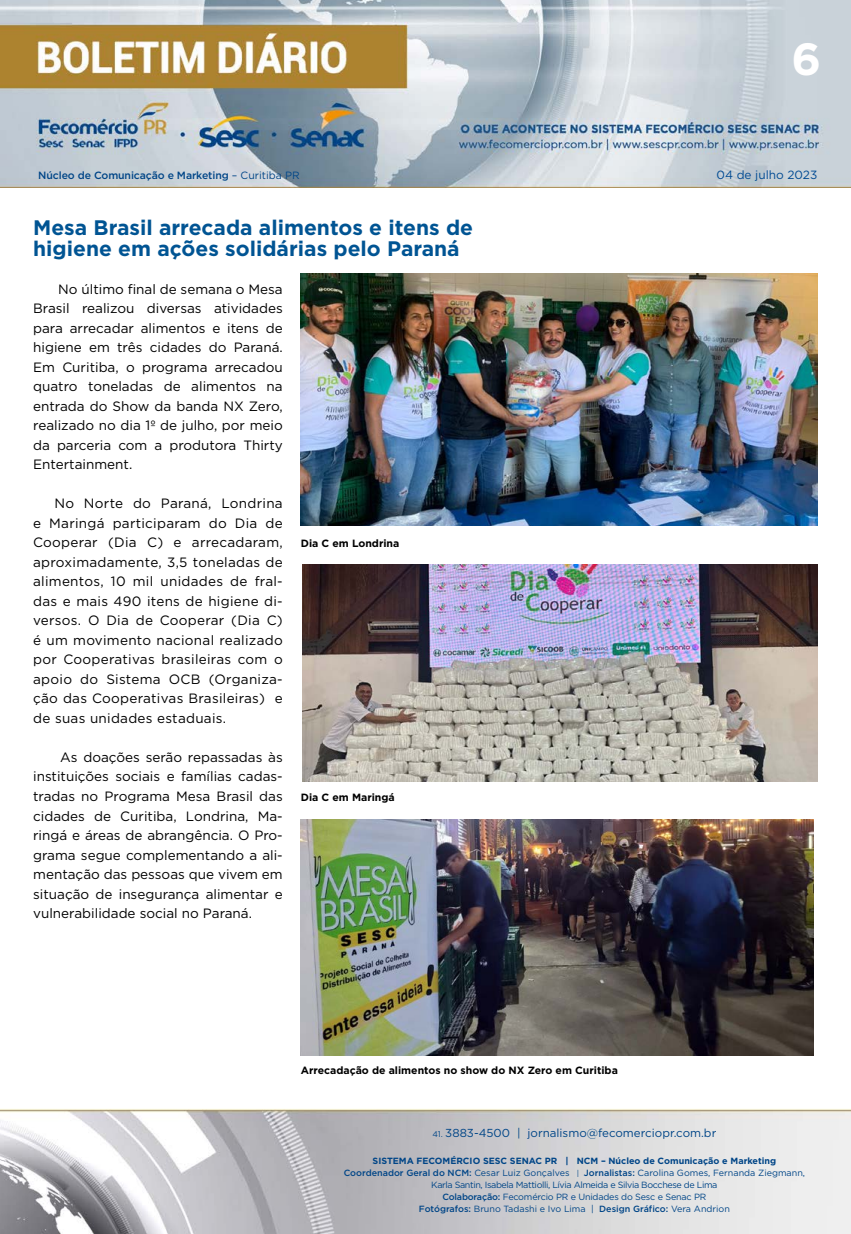
<style>
.page{position:relative;width:851px;height:1234px;background:#fff}
.page>*{position:absolute;margin:0;border:0;box-sizing:border-box;transform-origin:0 0}
.t1{font:700 45px "Gotham";color:#fff}
.t2{font:700 21px/21px "Gotham";color:#005493}
.t3{font:13.5px/19.5px "Gotham";color:#000;text-align:justify}
.t4{font:11.85px "Gotham";color:#004a93}
.t5{font:11.55px "Gotham";color:#004587}
.t6{font:700 10.5px "Gotham";color:#000}
.t7{font:500 10.5px "Gotham";letter-spacing:-.01em;color:#004587}
.t8{font:9px/12px "Gotham";letter-spacing:-.02em;color:#004587;text-align:center}
.s1{font-weight:400}
.s2{font-size:8.25px}
.s3{font-weight:700}
.s4{font-weight:500}
.s5{font-size:7.65px}
</style>
<div class="page">
<img style="left:0;top:0;width:850px;height:188px">
<img style="left:0;top:1109px;width:850px;height:124px">
<img style="left:301px;top:273px;width:516px;height:253px">
<img style="left:302px;top:564px;width:515px;height:217px">
<img style="left:301px;top:819px;width:512px;height:235px">
<h1 class="t1" style="left:791px;top:29px;width:31px">6</h1>
<p class="t7" style="left:38px;top:168px;width:263px">Núcleo de Comunicação e Marketing <span class="s1">– Curitiba PR</span></p>
<p class="t4" style="left:716px;top:167px;width:102px">04 de julho 2023</p>
<h2 class="t2" style="left:33px;top:217px;width:441px">Mesa Brasil arrecada alimentos e itens de higiene em ações solidárias pelo Paraná</h2>
<p class="t3" style="left:33px;top:279px;width:251px;text-indent:25px">No último final de semana o Mesa Brasil realizou diversas atividades para arrecadar alimentos e itens de higiene em três cidades do Paraná.<br>Em Curitiba, o programa arrecadou quatro toneladas de alimentos na entrada do Show da banda NX Zero, realizado no dia 1º de julho, por meio da parceria com a produtora Thirty Entertainment.</p>
<p class="t3" style="left:33px;top:493px;width:251px;text-indent:21px">No Norte do Paraná, Londrina e Maringá participaram do Dia de Cooperar (Dia C) e arrecadaram, aproximadamente, 3,5 toneladas de alimentos, 10 mil unidades de fral&shy;das e mais 490 itens de higiene di&shy;versos. O Dia de Cooperar (Dia C) é um movimento nacional realizado por Cooperativas brasileiras com o apoio do Sistema OCB (Organiza&shy;ção das Cooperativas Brasileiras) e de suas unidades estaduais.</p>
<p class="t3" style="left:33px;top:747px;width:251px;text-indent:27px">As doações serão repassadas às instituições sociais e famílias cadas&shy;tradas no Programa Mesa Brasil das cidades de Curitiba, Londrina, Ma&shy;ringá e áreas de abrangência. O Pro&shy;grama segue complementando a ali&shy;mentação das pessoas que vivem em situação de insegurança alimentar e vulnerabilidade social no Paraná.</p>
<p class="t6" style="left:301px;top:536px;width:100px">Dia C em Londrina</p>
<p class="t6" style="left:301px;top:790px;width:95px">Dia C em Maringá</p>
<p class="t6" style="left:301px;top:1063px;width:318px">Arrecadação de alimentos no show do NX Zero em Curitiba</p>
<p class="t5" style="left:432px;top:1125px;width:285px"><span class="s2">41.</span> 3883-4500 | jornalismo@fecomerciopr.com.br</p>
<p class="t8" style="left:343px;top:1154px;width:463px"><span class="s3">SISTEMA FECOMÉRCIO SESC SENAC PR | NCM – Núcleo de Comunicação e Marketing </span><span class="s4">Coordenador Geral do NCM:</span> Cesar Luiz Gonçalves <span class="s5">|</span> <span class="s4">Jornalistas:</span> Carolina Gomes, Fernanda Ziegmann, Karla Santin, Isabela Mattiolli, Lívia Almeida e Silvia Bocchese de Lima<br><span class="s4">Colaboração:</span> Fecomércio PR e Unidades do Sesc e Senac PR<br><span class="s4">Fotógrafos:</span> Bruno Tadashi e Ivo Lima | <span class="s4">Design Gráfico:</span> Vera Andrion</p>
</div>
